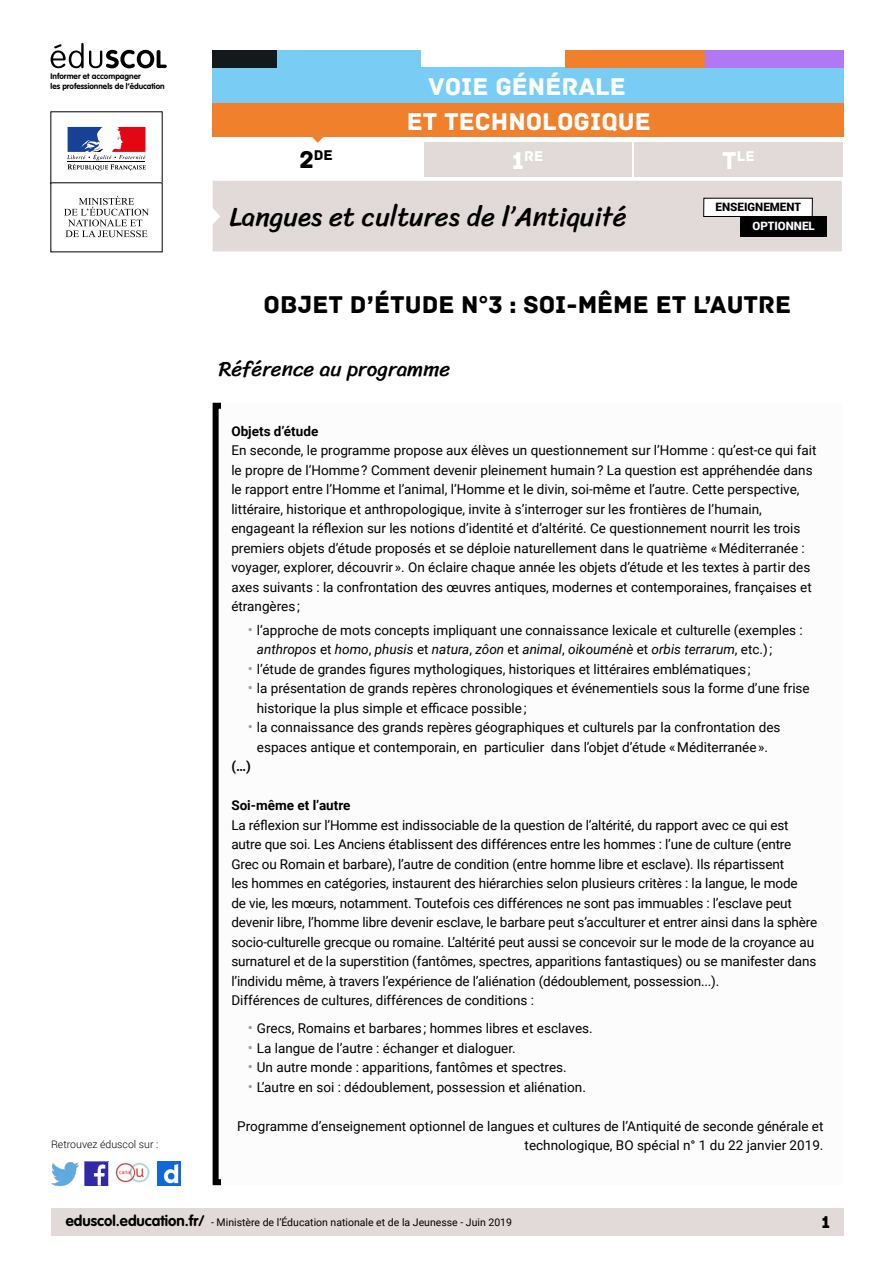
<style>
.page{position:relative;width:893px;height:1263px;background:#fff}
.page>*{position:absolute;margin:0;border:0;box-sizing:border-box;transform-origin:0 0}
.t1{font:27px "Sriracha";color:#000}
.t2{font:25.5px "Archive";color:#000}
.t3{font:25.5px "Archive";color:#fff}
.t4{font:21px "Sriracha";color:#000}
.t5{font:18px "Archive";color:#000}
.t6{font:14.85px "Archive";color:#fff}
.t7{font:14.85px "Archive";color:#000}
.t8{font:13.5px/19.5px "Roboto";color:#000}
.t9{font:700 13.5px "Roboto";color:#000}
.t10{font:900 11.55px "Roboto";color:#000}
.t11{font:900 11.55px "Roboto";color:#fff}
.t12{font:10.5px "Roboto";color:#000}
.t13{font:300 10.5px "Roboto";color:#000}
.t14{font:700 8.1px/9.8px "VAG Rounded Std";color:#000}
.s1{font-size:25.5px}
.s2{font-size:15px;color:#9d9d9c}
.s3{font-style:italic}
.s4{font-family:"VAG Rounded Std";font-weight:700;font-size:15px}
</style>
<div class="page">
<div style="left:51px;top:1209px;width:792px;height:27px;background:#e1dad8"></div>
<img style="left:85px;top:1162px;width:23px;height:23px">
<img style="left:51px;top:1163px;width:28px;height:22px">
<img style="left:158px;top:1162px;width:22px;height:23px">
<img style="left:115px;top:1162px;width:35px;height:21px">
<div style="left:424px;top:142px;width:207px;height:34px;background:#e1dad8"></div>
<div style="left:634px;top:142px;width:209px;height:34px;background:#e1dad8"></div>
<div style="left:212px;top:181px;width:630px;height:70px;background:#e1dad8"></div>
<div style="left:740px;top:216px;width:87px;height:20px;background:#000"></div>
<svg style="left:312px;top:137px;width:12px;height:6px"></svg>
<div style="left:213px;top:68px;width:630px;height:69px;background:#79cdf4"></div>
<div style="left:277px;top:50px;width:143px;height:18px;background:#79cdf4"></div>
<div style="left:213px;top:50px;width:64px;height:18px;background:#141a1c"></div>
<div style="left:704px;top:50px;width:139px;height:18px;background:#b078f2"></div>
<div style="left:565px;top:50px;width:140px;height:18px;background:#f0802b"></div>
<svg style="left:67px;top:127px;width:79px;height:44px"></svg>
<hr style="left:67px;top:161px;width:78px;height:1px;background:#000">
<svg style="left:64px;top:196px;width:85px;height:41px"></svg>
<svg style="left:51px;top:43px;width:116px;height:25px"></svg>
<div style="left:213px;top:103px;width:631px;height:34px;background:#f0802b"></div>
<div style="left:213px;top:403px;width:629px;height:782px;border:6px solid #000"></div>
<p class="t14" style="left:51px;top:71px;width:116px">Informer et accompagner<br>les professionnels de l’éducation</p>
<p class="t13" style="left:51px;top:1137px;width:109px">Retrouvez éduscol sur :</p>
<h2 class="t3" style="left:429px;top:71px;width:199px">VOIE GÉNÉRALE</h2>
<h2 class="t3" style="left:407px;top:106px;width:245px">ET TECHNOLOGIQUE</h2>
<p class="t7" style="left:300px;top:146px;width:35px"><span class="s1">2</span>DE</p>
<p class="t6" style="left:512px;top:147px;width:33px"><span class="s1">1</span>RE</p>
<p class="t6" style="left:722px;top:147px;width:34px"><span class="s1">T</span>LE</p>
<p class="t10" style="left:716px;top:199px;width:87px">ENSEIGNEMENT</p>
<p class="t11" style="left:752px;top:218px;width:64px">OPTIONNEL</p>
<h1 class="t1" style="left:229px;top:201px;width:399px">Langues et cultures de l’Antiquité</h1>
<h2 class="t2" style="left:264px;top:290px;width:529px">OBJET D’ÉTUDE N°3 : SOI-MÊME ET L’AUTRE</h2>
<h3 class="t4" style="left:219px;top:356px;width:233px">Référence au programme</h3>
<p class="t9" style="left:231px;top:421px;width:88px">Objets d’étude</p>
<p class="t8" style="left:231px;top:440px;width:587px">En seconde, le programme propose aux élèves un questionnement sur l’Homme : qu’est-ce qui fait le propre de l’Homme ? Comment devenir pleinement humain ? La question est appréhendée dans le rapport entre l’Homme et l’animal, l’Homme et le divin, soi-même et l’autre. Cette perspective, littéraire, historique et anthropologique, invite à s’interroger sur les frontières de l’humain, engageant la réflexion sur les notions d’identité et d’altérité. Ce questionnement nourrit les trois premiers objets d’étude proposés et se déploie naturellement dans le quatrième « Méditerranée : voyager, explorer, découvrir ». On éclaire chaque année les objets d’étude et les textes à partir des axes suivants : la confrontation des œuvres antiques, modernes et contemporaines, françaises et étrangères ;</p>
<p class="t8" style="left:257px;top:620px;width:547px;text-indent:-9px"><span class="s2">•</span> l’approche de mots concepts impliquant une connaissance lexicale et culturelle (exemples : <span class="s3">anthropos</span> et <span class="s3">homo</span>, <span class="s3">phusis</span> et <span class="s3">natura</span>, <span class="s3">zôon</span> et <span class="s3">animal</span>, <span class="s3">oikouménè</span> et <span class="s3">orbis terrarum</span>, etc.) ;</p>
<p class="t8" style="left:248px;top:659px;width:504px"><span class="s2">•</span> l’étude de grandes figures mythologiques, historiques et littéraires emblématiques ;</p>
<p class="t8" style="left:257px;top:678px;width:554px;text-indent:-9px"><span class="s2">•</span> la présentation de grands repères chronologiques et événementiels sous la forme d’une frise historique la plus simple et efficace possible ;</p>
<p class="t8" style="left:248px;top:717px;width:534px;text-align:center"><span class="s2">•</span> la connaissance des grands repères géographiques et culturels par la confrontation des espaces antique et contemporain, en particulier dans l’objet d’étude « Méditerranée ».</p>
<p class="t9" style="left:231px;top:757px;width:21px">(…)</p>
<p class="t9" style="left:231px;top:796px;width:121px">Soi-même et l’autre</p>
<p class="t8" style="left:231px;top:815px;width:587px">La réflexion sur l’Homme est indissociable de la question de l’altérité, du rapport avec ce qui est autre que soi. Les Anciens établissent des différences entre les hommes : l’une de culture (entre Grec ou Romain et barbare), l’autre de condition (entre homme libre et esclave). Ils répartissent<br>les hommes en catégories, instaurent des hiérarchies selon plusieurs critères : la langue, le mode<br>de vie, les mœurs, notamment. Toutefois ces différences ne sont pas immuables : l’esclave peut devenir libre, l’homme libre devenir esclave, le barbare peut s’acculturer et entrer ainsi dans la sphère socio-culturelle grecque ou romaine. L’altérité peut aussi se concevoir sur le mode de la croyance au surnaturel et de la superstition (fantômes, spectres, apparitions fantastiques) ou se manifester dans l’individu même, à travers l’expérience de l’aliénation (dédoublement, possession...).<br>Différences de cultures, différences de conditions :</p>
<p class="t8" style="left:248px;top:1018px;width:346px"><span class="s2">•</span> Grecs, Romains et barbares ; hommes libres et esclaves.</p>
<p class="t8" style="left:248px;top:1038px;width:269px"><span class="s2">•</span> La langue de l’autre : échanger et dialoguer.</p>
<p class="t8" style="left:248px;top:1057px;width:320px"><span class="s2">•</span> Un autre monde : apparitions, fantômes et spectres.</p>
<p class="t8" style="left:248px;top:1077px;width:340px"><span class="s2">•</span> L’autre en soi : dédoublement, possession et aliénation.</p>
<p class="t8" style="left:237px;top:1116px;width:588px;text-align:right">Programme d’enseignement optionnel de langues et cultures de l’Antiquité de seconde générale et technologique, BO spécial n° 1 du 22 janvier 2019.</p>
<p class="t12" style="left:66px;top:1215px;width:448px"><span class="s4">eduscol.education.fr/</span> - Ministère de l’Éducation nationale et de la Jeunesse - Juin 2019</p>
<h3 class="t5" style="left:821px;top:1211px;width:10px">1</h3>
</div>
